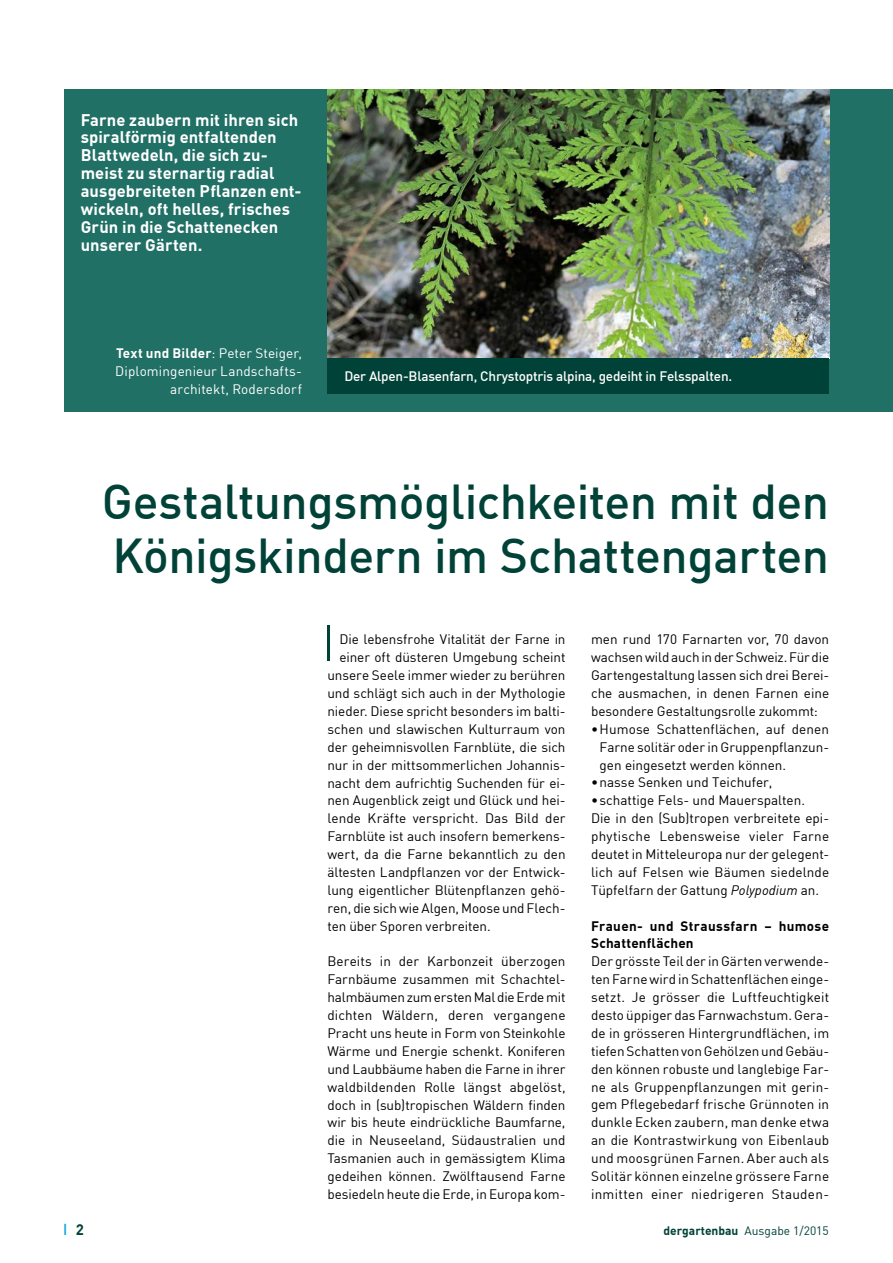
<style>
.page{position:relative;width:893px;height:1263px;background:#fff}
.page>*{position:absolute;margin:0;border:0;box-sizing:border-box;transform-origin:0 0}
.t1{font:500 48px/53.7px "DIN Offc Pro";letter-spacing:-.01em;color:#004237}
.t2{font:700 16.5px/17.9px "DIN Offc Pro";letter-spacing:.005em;color:#fff}
.t3{font:700 15px "DIN Offc Pro";color:#004237}
.t4{font:13.5px/17.9px "DIN Offc Pro";color:#000;text-align:justify}
.t5{font:13.5px/17.9px "DIN Offc Pro";letter-spacing:.01em;color:#fff;text-align:right}
.t6{font:500 13.5px "DIN Offc Pro";letter-spacing:-.015em;color:#fff}
.t7{font:700 13.5px/17.9px "DIN Offc Pro";letter-spacing:.025em;color:#000}
.t8{font:12px "DIN Offc Pro";color:#004237}
.s1{font-weight:700}
.s2{font-style:italic}
</style>
<div class="page">
<svg style="left:64px;top:1224px;width:2px;height:11px"></svg>
<div style="left:327px;top:90px;width:566px;height:322px;background:#217066"></div>
<div style="left:64px;top:90px;width:263px;height:322px;background:#217066"></div>
<img style="left:327px;top:90px;width:502px;height:268px">
<div style="left:327px;top:358px;width:502px;height:36px;background:#004237"></div>
<hr style="left:327px;top:625px;width:3px;height:36px;background:#004237">
<p class="t2" style="left:81px;top:108px;width:222px">Farne zaubern mit ihren sich spiralförmig entfaltenden<br>Blattwedeln, die sich zu&shy;meist zu sternartig radial ausgebreiteten Pflanzen ent&shy;wickeln, oft helles, frisches<br>Grün in die Schattenecken unserer Gärten.</p>
<p class="t5" style="left:115px;top:343px;width:188px"><span class="s1">Text und Bilder</span>: Peter Steiger,<br>Diplomingenieur Landschafts&shy;architekt, Rodersdorf</p>
<p class="t6" style="left:344px;top:365px;width:389px">Der Alpen-Blasenfarn, Chrystoptris alpina, gedeiht in Felsspalten.</p>
<h1 class="t1" style="left:102px;top:469px;width:729px">Gestaltungsmöglichkeiten mit den<br>Königskindern im Schattengarten</h1>
<p class="t4" style="left:339px;top:629px;width:228px">Die lebensfrohe Vitalität der Farne in</p>
<p class="t4" style="left:339px;top:647px;width:228px">einer oft düsteren Umgebung scheint</p>
<p class="t4" style="left:327px;top:665px;width:240px">unsere Seele immer wieder zu berühren</p>
<p class="t4" style="left:327px;top:683px;width:240px">und schlägt sich auch in der Mythologie</p>
<p class="t4" style="left:327px;top:701px;width:240px">nieder. Diese spricht besonders im balti-</p>
<p class="t4" style="left:327px;top:719px;width:240px">schen und slawischen Kulturraum von</p>
<p class="t4" style="left:327px;top:737px;width:240px">der geheimnisvollen Farnblüte, die sich</p>
<p class="t4" style="left:327px;top:754px;width:240px">nur in der mittsommerlichen Johannis-</p>
<p class="t4" style="left:327px;top:772px;width:240px">nacht dem aufrichtig Suchenden für ei-</p>
<p class="t4" style="left:327px;top:790px;width:240px">nen Augenblick zeigt und Glück und hei-</p>
<p class="t4" style="left:327px;top:808px;width:240px">lende Kräfte verspricht. Das Bild der</p>
<p class="t4" style="left:327px;top:826px;width:240px">Farnblüte ist auch insofern bemerkens-</p>
<p class="t4" style="left:327px;top:844px;width:240px">wert, da die Farne bekanntlich zu den</p>
<p class="t4" style="left:327px;top:862px;width:240px">ältesten Landpflanzen vor der Entwick-</p>
<p class="t4" style="left:327px;top:880px;width:240px">lung eigentlicher Blütenpflanzen gehö-</p>
<p class="t4" style="left:327px;top:898px;width:240px">ren, die sich wie Algen, Moose und Flech-</p>
<p class="t4" style="left:327px;top:915px;width:165px">ten über Sporen verbreiten.</p>
<p class="t4" style="left:327px;top:951px;width:240px">Bereits in der Karbonzeit überzogen Farnbäume zusammen mit Schachtel&shy;halmbäumen zum ersten Mal die Erde mit dichten Wäldern, deren vergangene Pracht uns heute in Form von Steinkohle Wärme und Energie schenkt. Koniferen und Laubbäume haben die Farne in ihrer waldbildenden Rolle längst abgelöst, doch in (sub)tropischen Wäldern finden wir bis heute eindrückliche Baumfarne, die in Neuseeland, Südaustralien und Tasmanien auch in gemässigtem Klima gedeihen können. Zwölftausend Farne besiedeln heute die Erde, in Europa kom-</p>
<p class="t4" style="left:591px;top:629px;width:240px">men rund 170 Farnarten vor, 70 davon wachsen wild auch in der Schweiz. Für die Gartengestaltung lassen sich drei Berei&shy;che ausmachen, in denen Farnen eine besondere Gestaltungsrolle zukommt:</p>
<p class="t4" style="left:600px;top:719px;width:231px;text-indent:-9px">•Humose Schattenflächen, auf denen Farne solitär oder in Gruppenpflanzun&shy;gen eingesetzt werden können.</p>
<p class="t4" style="left:591px;top:772px;width:183px">•nasse Senken und Teichufer,</p>
<p class="t4" style="left:591px;top:790px;width:240px;text-align:left">•schattige Fels- und Mauerspalten.<br>Die in den (Sub)tropen verbreitete epi&shy;phytische Lebensweise vieler Farne deutet in Mitteleuropa nur der gelegent&shy;lich auf Felsen wie Bäumen siedelnde Tüpfelfarn der Gattung <span class="s2">Polypodium</span> an.</p>
<p class="t7" style="left:591px;top:915px;width:240px">Frauen- und Straussfarn – humose<br>Schattenflächen</p>
<p class="t4" style="left:591px;top:951px;width:240px">Der grösste Teil der in Gärten verwende&shy;ten Farne wird in Schattenflächen einge&shy;setzt. Je grösser die Luftfeuchtigkeit desto üppiger das Farnwachstum. Gera&shy;de in grösseren Hintergrundflächen, im tiefen Schatten von Gehölzen und Gebäu&shy;den können robuste und langlebige Far&shy;ne als Gruppenpflanzungen mit gerin&shy;gem Pflegebedarf frische Grünnoten in dunkle Ecken zaubern, man denke etwa an die Kontrastwirkung von Eibenlaub und moosgrünen Farnen. Aber auch als Solitär können einzelne grössere Farne inmitten einer niedrigeren Stauden-</p>
<p class="t3" style="left:76px;top:1217px;width:10px">2</p>
<p class="t8" style="left:663px;top:1221px;width:167px"><span class="s1">dergartenbau</span> Ausgabe 1/2015</p>
</div>
